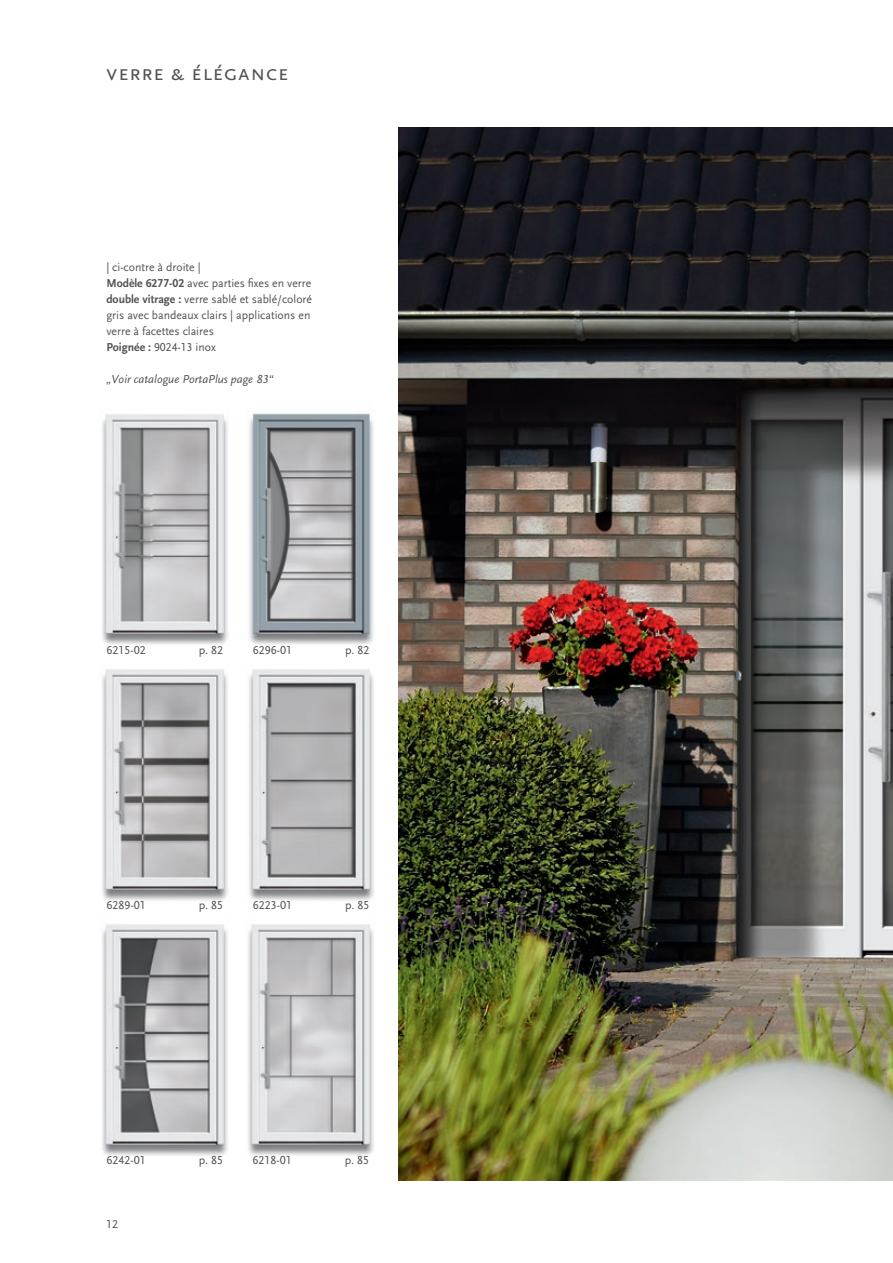
<style>
.page{position:relative;width:893px;height:1263px;background:#fff}
.page>*{position:absolute;margin:0;border:0;box-sizing:border-box;transform-origin:0 0}
.t1{font:22.5px "Scala Sans LF Caps";letter-spacing:.02em;color:#535355}
.t2{font:12px/15.9px "Scala Sans LF";color:#535355}
.t3{font:italic 12px "Scala Sans LF";color:#535355}
.s1{font-weight:700}
</style>
<div class="page">
<img style="left:102px;top:924px;width:272px;height:232px">
<img style="left:102px;top:669px;width:272px;height:232px">
<img style="left:102px;top:413px;width:272px;height:232px">
<img style="left:399px;top:128px;width:494px;height:1052px">
<h1 class="t1" style="left:106px;top:60px;width:184px">verre &amp; élégance</h1>
<p class="t2" style="left:106px;top:259px;width:207px">| ci-contre à droite |<br><span class="s1">Modèle 6277-02</span> avec parties fixes en verre <span class="s1">double vitrage :</span> verre sablé et sablé/coloré gris avec bandeaux clairs | applications en verre à facettes claires<br><span class="s1">Poignée :</span> 9024-13 inox</p>
<p class="t3" style="left:106px;top:372px;width:169px">„Voir catalogue PortaPlus page 83“</p>
<p class="t2" style="left:107px;top:642px;width:41px">6215-02</p>
<p class="t2" style="left:199px;top:642px;width:26px">p. 82</p>
<p class="t2" style="left:253px;top:642px;width:41px">6296-01</p>
<p class="t2" style="left:345px;top:642px;width:26px">p. 82</p>
<p class="t2" style="left:107px;top:897px;width:41px">6289-01</p>
<p class="t2" style="left:199px;top:897px;width:26px">p. 85</p>
<p class="t2" style="left:253px;top:897px;width:41px">6223-01</p>
<p class="t2" style="left:345px;top:897px;width:26px">p. 85</p>
<p class="t2" style="left:107px;top:1152px;width:41px">6242-01</p>
<p class="t2" style="left:199px;top:1152px;width:26px">p. 85</p>
<p class="t2" style="left:106px;top:1216px;width:13px">12</p>
<p class="t2" style="left:252px;top:1152px;width:41px">6218-01</p>
<p class="t2" style="left:345px;top:1152px;width:26px">p. 85</p>
</div>
